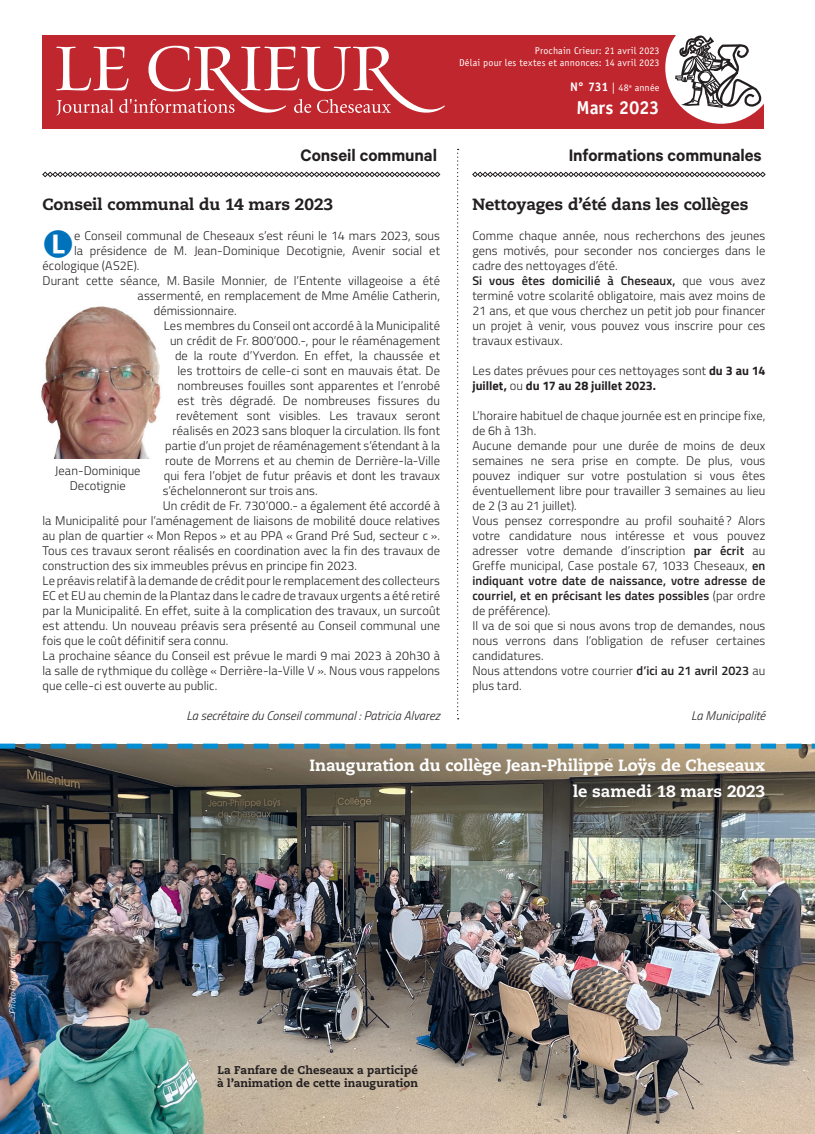
<style>
.page{position:relative;width:815px;height:1134px;background:#fff}
.page>*{position:absolute;margin:0;border:0;box-sizing:border-box;transform-origin:0 0}
.t1{font:600 18.75px "Calibre";letter-spacing:-.005em;color:#231f20}
.t2{font:700 18.75px "Officina Sans Std";letter-spacing:-.01em;color:#fff}
.t3{font:800 16.25px/26.2px "Caecilia LT Std";letter-spacing:-.005em;color:#fff;text-align:right}
.t4{font:800 16.25px "Caecilia LT Std";letter-spacing:-.01em;color:#231f20}
.t5{font:300 12.5px/15px "Titillium";letter-spacing:.005em;color:#231f20}
.t6{font:italic 300 12.5px "Titillium";letter-spacing:.005em;color:#231f20}
.t7{font:800 11.25px/13.5px "Caecilia LT Std";letter-spacing:.005em;color:#231f20}
.t8{font:10px/12px "Officina Sans Std";letter-spacing:.015em;color:#fff;text-align:right}
.t9{font:italic 300 8.75px "Titillium";color:#fff}
.s1{font-weight:700;font-size:12.5px}
.s2{font-size:11.25px}
.s3{font-weight:600}
.s4{font-weight:700}
</style>
<div class="page">
<div style="left:43px;top:35px;width:721px;height:94px;background:#c0262d"></div>
<svg style="left:56px;top:46px;width:389px;height:69px"></svg>
<svg style="left:665px;top:35px;width:99px;height:89px;background:#c4b0b1"></svg>
<img style="left:41px;top:306px;width:120px;height:153px">
<img style="left:0;top:749px;width:815px;height:385px">
<svg style="left:0;top:744px;width:815px;height:5px;background:#418aa7"></svg>
<svg style="left:42px;top:172px;width:398px;height:5px"></svg>
<svg style="left:457px;top:149px;width:2px;height:570px"></svg>
<svg style="left:472px;top:172px;width:294px;height:5px"></svg>
<p class="t8" style="left:459px;top:45px;width:202px">Prochain Crieur: 21 avril 2023<br>Délai pour les textes et annonces: 14 avril 2023</p>
<p class="t8" style="left:570px;top:82px;width:91px"><span class="s1">N° 731</span> <span class="s2">|</span> 48<sup>e</sup> année</p>
<h1 class="t2" style="left:577px;top:95px;width:84px">Mars 2023</h1>
<h1 class="t1" style="left:569px;top:144px;width:195px">Informations communales</h1>
<h2 class="t4" style="left:472px;top:195px;width:277px">Nettoyages d’été dans les collèges</h2>
<p class="t5" style="left:472px;top:228px;width:294px">Comme chaque année, nous recherchons des jeunes gens motivés, pour seconder nos concierges dans le cadre des nettoyages d’été.<br><span class="s3">Si vous êtes domicilié à Cheseaux,</span> que vous avez terminé votre scolarité obligatoire, mais avez moins de 21 ans, et que vous cherchez un petit job pour financer un projet à venir, vous pouvez vous inscrire pour ces travaux estivaux.</p>
<p class="t5" style="left:472px;top:363px;width:294px">Les dates prévues pour ces nettoyages sont <span class="s4">du 3 au 14 juillet,</span> ou <span class="s4">du 17 au 28 juillet 2023.</span></p>
<p class="t5" style="left:472px;top:408px;width:294px">L’horaire habituel de chaque journée est en principe fixe, de 6h à 13h.<br>Aucune demande pour une durée de moins de deux semaines ne sera prise en compte. De plus, vous pouvez indiquer sur votre postulation si vous êtes éventuellement libre pour travailler 3 semaines au lieu de 2 (3 au 21 juillet).<br>Vous pensez correspondre au profil souhaité? Alors votre candidature nous intéresse et vous pouvez adresser votre demande d’inscription <span class="s3">par écrit</span> au Greffe municipal, Case postale 67, 1033 Cheseaux, <span class="s3">en indiquant votre date de naissance, votre adresse de courriel, et en précisant les dates possibles</span> (par ordre de préférence).<br>Il va de soi que si nous avons trop de demandes, nous nous verrons dans l’obligation de refuser certaines candidatures.<br>Nous attendons votre courrier <span class="s3">d’ici au 21 avril 2023</span> au plus tard.</p>
<p class="t6" style="left:691px;top:707px;width:76px">La Municipalité</p>
<h2 class="t3" style="left:309px;top:752px;width:457px">Inauguration du collège Jean-Philippe Loÿs de Cheseaux le samedi 18 mars 2023</h2>
<h1 class="t1" style="left:301px;top:144px;width:138px">Conseil communal</h1>
<h2 class="t4" style="left:43px;top:195px;width:292px">Conseil communal du 14 mars 2023</h2>
<p class="t5" style="left:74px;top:228px;width:367px">e Conseil communal de Cheseaux s’est réuni le 14 mars 2023, sous</p>
<p class="t5" style="left:74px;top:243px;width:367px">la présidence de M. Jean-Dominique Decotignie, Avenir social et</p>
<p class="t5" style="left:43px;top:258px;width:98px">écologique (AS2E).</p>
<p class="t5" style="left:43px;top:273px;width:399px">Durant cette séance, M. Basile Monnier, de l’Entente villageoise a été</p>
<p class="t5" style="left:138px;top:288px;width:304px">assermenté, en remplacement de Mme Amélie Catherin,</p>
<p class="t5" style="left:154px;top:303px;width:84px">démissionnaire.</p>
<p class="t5" style="left:164px;top:318px;width:278px">Les membres du Conseil ont accordé à la Municipalité</p>
<p class="t5" style="left:170px;top:333px;width:272px">un crédit de Fr. 800’000.-, pour le réaménagement</p>
<p class="t5" style="left:175px;top:348px;width:267px">de la route d’Yverdon. En effet, la chaussée et</p>
<p class="t5" style="left:178px;top:363px;width:264px">les trottoirs de celle-ci sont en mauvais état. De</p>
<p class="t5" style="left:178px;top:378px;width:264px">nombreuses fouilles sont apparentes et l’enrobé</p>
<p class="t5" style="left:178px;top:393px;width:264px">est très dégradé. De nombreuses fissures du</p>
<p class="t5" style="left:176px;top:408px;width:265px">revêtement sont visibles. Les travaux seront</p>
<p class="t5" style="left:173px;top:423px;width:269px">réalisés en 2023 sans bloquer la circulation. Ils font</p>
<p class="t5" style="left:165px;top:438px;width:276px">partie d’un projet de réaménagement s’étendant à la</p>
<p class="t5" style="left:165px;top:453px;width:276px">route de Morrens et au chemin de Derrière-la-Ville</p>
<p class="t5" style="left:164px;top:468px;width:278px">qui fera l’objet de futur préavis et dont les travaux</p>
<p class="t5" style="left:163px;top:483px;width:156px">s’échelonneront sur trois ans.</p>
<p class="t5" style="left:163px;top:498px;width:279px">Un crédit de Fr. 730’000.- a également été accordé à</p>
<p class="t5" style="left:43px;top:513px;width:399px">la Municipalité pour l’aménagement de liaisons de mobilité douce relatives</p>
<p class="t5" style="left:43px;top:528px;width:399px">au plan de quartier « Mon Repos » et au PPA « Grand Pré Sud, secteur c ».</p>
<p class="t5" style="left:43px;top:543px;width:399px">Tous ces travaux seront réalisés en coordination avec la fin des travaux de</p>
<p class="t5" style="left:43px;top:558px;width:316px">construction des six immeubles prévus en principe fin 2023.</p>
<p class="t5" style="left:43px;top:573px;width:399px">Le préavis relatif à la demande de crédit pour le remplacement des collecteurs</p>
<p class="t5" style="left:43px;top:588px;width:399px">EC et EU au chemin de la Plantaz dans le cadre de travaux urgents a été retiré</p>
<p class="t5" style="left:43px;top:603px;width:399px">par la Municipalité. En effet, suite à la complication des travaux, un surcoût</p>
<p class="t5" style="left:43px;top:618px;width:399px">est attendu. Un nouveau préavis sera présenté au Conseil communal une</p>
<p class="t5" style="left:43px;top:633px;width:187px">fois que le coût définitif sera connu.</p>
<p class="t5" style="left:43px;top:648px;width:399px">La prochaine séance du Conseil est prévue le mardi 9 mai 2023 à 20h30 à</p>
<p class="t5" style="left:43px;top:663px;width:399px">la salle de rythmique du collège « Derrière-la-Ville V ». Nous vous rappelons</p>
<p class="t5" style="left:43px;top:678px;width:176px">que celle-ci est ouverte au public.</p>
<p class="t6" style="left:186px;top:707px;width:255px">La secrétaire du Conseil communal : Patricia Alvarez</p>
<p class="t5" style="left:55px;top:462px;width:87px;text-align:center">Jean-Dominique<br>Decotignie</p>
<p class="t9" style="left:6px;top:1014px;width:70px;rotate:-90deg">Photo Pascal Blanc</p>
<p class="t7" style="left:217px;top:1063px;width:203px">La Fanfare de Cheseaux a participé à l’animation de cette inauguration</p>
</div>
